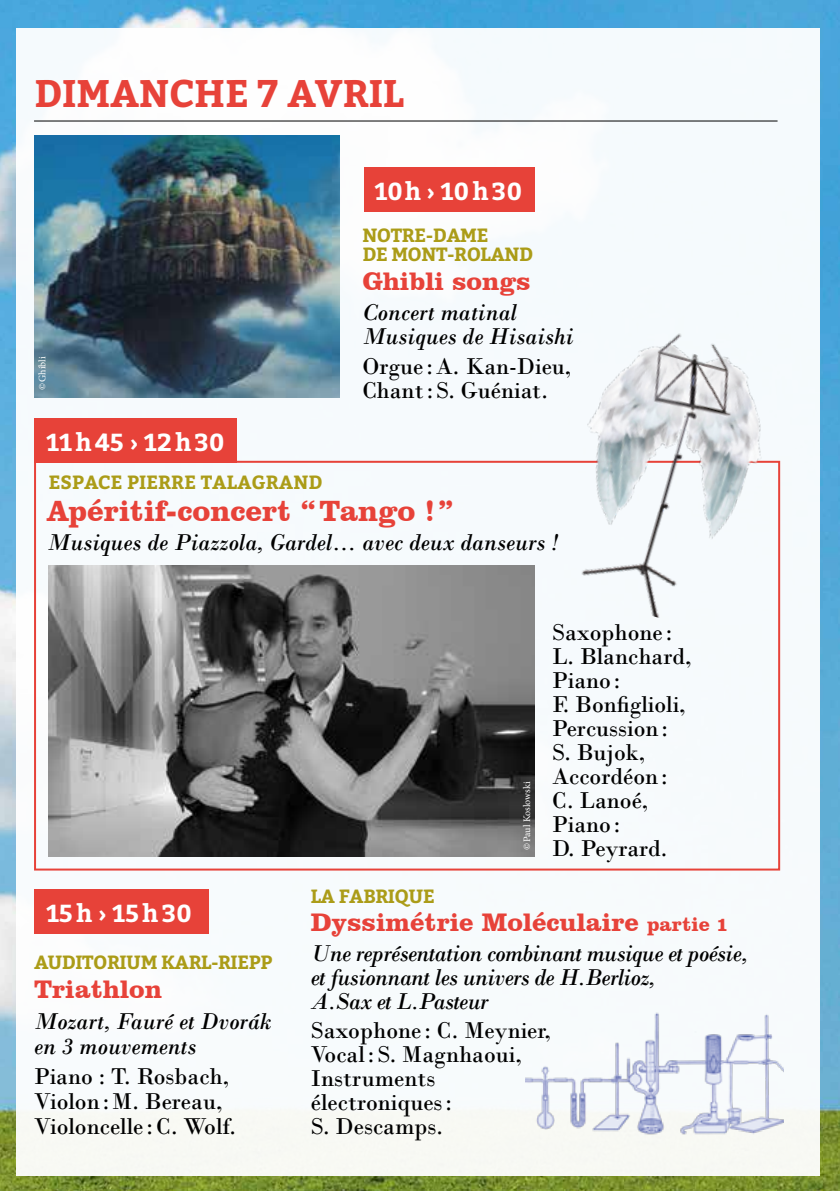
<style>
.page{position:relative;width:840px;height:1191px;background:#fff}
.page>*{position:absolute;margin:0;border:0;box-sizing:border-box;transform-origin:0 0}
.t1{font:700 38.4px "Bitter";color:#e74239}
.t2{font:700 30px "Clarendon BT";color:#e74239}
.t3{font:700 26px "Clarendon BT";color:#e74239}
.t4{font:700 24.6px "Bitter";letter-spacing:.06em;color:#fff}
.t5{font:700 24.6px "Bitter";letter-spacing:.035em;color:#fff}
.t6{font:24px/24px "Bodoni";color:#000}
.t7{font:italic 24px/25px "Bodoni";color:#000}
.t8{font:italic 24px/24px "Bodoni";letter-spacing:-.025em;color:#000}
.t9{font:700 19px/19px "Bitter";letter-spacing:-.025em;color:#ab9c18}
.t10{font:700 19px "Bitter";color:#ab9c18}
.t11{font:10px "Minion Pro";letter-spacing:-.005em;color:#fff}
.s1{font-size:20px}
</style>
<div class="page">
<img style="left:0;top:0;width:839px;height:1191px">
<div style="left:17px;top:28px;width:802px;height:1147px;background:#f7fafd"></div>
<div style="left:34px;top:418px;width:203px;height:44px;background:#e74239"></div>
<img style="left:533px;top:333px;width:248px;height:301px">
<div style="left:34px;top:889px;width:175px;height:44px;background:#e74239"></div>
<div style="left:364px;top:168px;width:170px;height:44px;background:#e74239"></div>
<hr style="left:34px;top:120px;width:743px;height:1px;background:#000">
<img style="left:525px;top:1012px;width:257px;height:135px">
<img style="left:34px;top:136px;width:305px;height:261px">
<img style="left:48px;top:566px;width:486px;height:290px">
<h1 class="t1" style="left:34px;top:71px;width:371px">DIMANCHE 7 AVRIL</h1>
<p class="t11" style="left:36px;top:390px;width:35px;rotate:-90deg">©Ghibli</p>
<p class="t4" style="left:46px;top:427px;width:180px">11h45 › 12h30</p>
<p class="t10" style="left:49px;top:470px;width:275px">ESPACE PIERRE TALAGRAND</p>
<p class="t5" style="left:374px;top:177px;width:149px">10h › 10h30</p>
<p class="t9" style="left:362px;top:225px;width:172px">NOTRE-DAME<br>DE MONT-ROLAND</p>
<p class="t3" style="left:362px;top:265px;width:170px">Ghibli songs</p>
<p class="t7" style="left:362px;top:300px;width:213px;line-height:24px">Concert matinal<br>Musiques de Hisaishi</p>
<p class="t6" style="left:362px;top:354px;width:210px">Orgue :A. Kan-Dieu,<br>Chant:S. Guéniat.</p>
<p class="t2" style="left:47px;top:492px;width:407px">Apéritif-concert “Tango ! ”</p>
<p class="t7" style="left:47px;top:530px;width:513px">Musiques de Piazzola, Gardel… avec deux danseurs !</p>
<p class="t4" style="left:46px;top:898px;width:147px">15h › 15h30</p>
<p class="t9" style="left:34px;top:953px;width:240px">AUDITORIUM KARL-RIEPP</p>
<p class="t3" style="left:34px;top:973px;width:129px">Triathlon</p>
<p class="t7" style="left:34px;top:1008px;width:239px">Mozart, Fauré et Dvorák en 3 mouvements</p>
<p class="t6" style="left:34px;top:1064px;width:203px;line-height:25px">Piano : T. Rosbach,<br>Violon:M. Bereau,<br>Violoncelle :C. Wolf.</p>
<p class="t11" style="left:520px;top:850px;width:70px;rotate:-90deg">©Paul Koslowski</p>
<p class="t6" style="left:551px;top:620px;width:141px">Saxophone :<br>L. Blanchard,<br>Piano :<br>F. Bonfiglioli,<br>Percussion:<br>S. Bujok,<br>Accordéon:<br>C. Lanoé,<br>Piano :<br>D. Peyrard.</p>
<p class="t9" style="left:310px;top:887px;width:125px">LA FABRIQUE</p>
<p class="t3" style="left:310px;top:905px;width:419px">Dyssimétrie Moléculaire <span class="s1">partie 1</span></p>
<p class="t8" style="left:310px;top:940px;width:438px">Une représentation combinant musique et poésie, et fusionnant les univers de H.Berlioz,<br>A.Sax et L.Pasteur</p>
<p class="t6" style="left:310px;top:1018px;width:241px">Saxophone : C. Meynier,<br>Vocal:S. Magnhaoui,<br>Instruments électroniques:<br>S. Descamps.</p>
</div>
